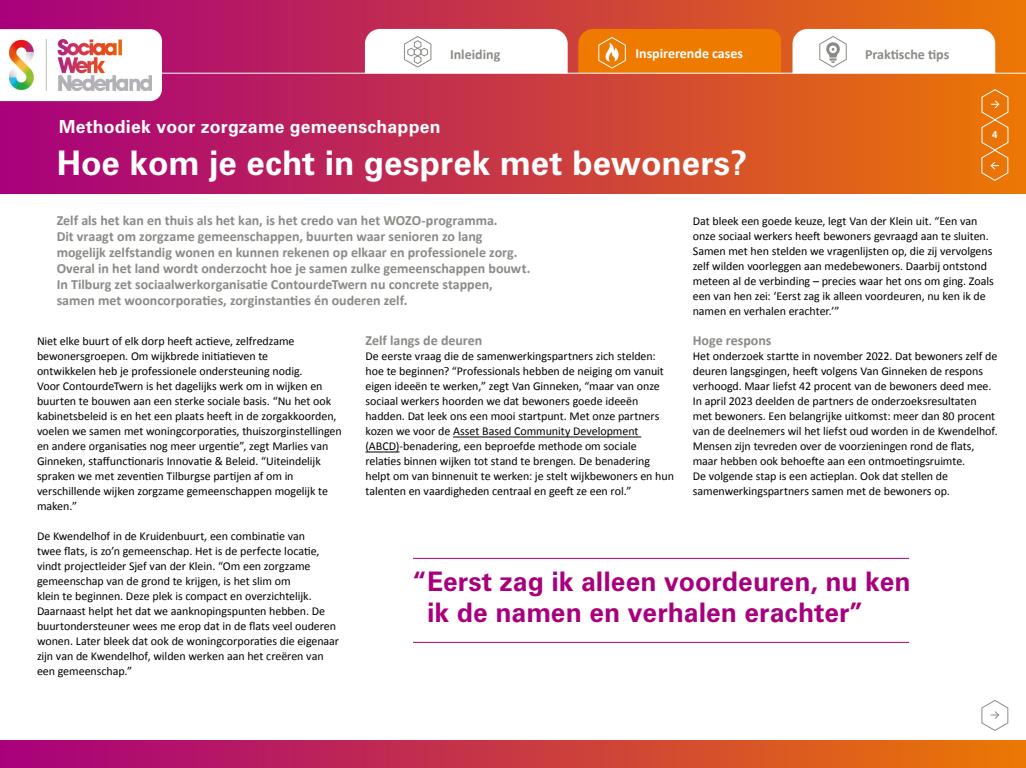
<style>
.page{position:relative;width:1026px;height:768px;background:#fff}
.page>*{position:absolute;margin:0;border:0;box-sizing:border-box;transform-origin:0 0}
.kop{font:700 34px "Zurich BT";color:#fff}
.quote_groot{font:700 27px/31px "Zurich BT";color:#a8007d}
.Bovenkopje{font:700 18px "Zurich BT";letter-spacing:.01em;color:#fff}
.Lead{font:700 14px/16px "Calibri";letter-spacing:-.005em;color:#8a8b86}
.tk{font:700 14px "Calibri";color:#8a8b86}
.Streamer_paars{font:700 14px "Calibri";color:#8a8b86}
.Streamer_paars-2{font:700 14px "Calibri";color:#fff}
.plat_calibri{font:12px/15px "Calibri";letter-spacing:-.005em;color:#000}
.t1{font:700 9.9px "Zurich BT";color:#fff}
</style>
<div class="page">
<div style="left:0;top:0;width:1026px;height:193px;background:linear-gradient(to right,#a70080,#eb7606)"></div>
<hr style="left:453px;top:437px;width:188px;height:1px;background:#000">
<hr style="left:365px;top:452px;width:34px;height:1px;background:#000">
<div style="left:0;top:740px;width:1026px;height:28px;background:linear-gradient(to right,#a7007f,#eb7605)"></div>
<svg style="left:981px;top:700px;width:28px;height:31px"></svg>
<hr style="left:413px;top:558px;width:496px;height:1px;background:#a8007d">
<hr style="left:413px;top:642px;width:496px;height:1px;background:#a8007d">
<svg style="left:981px;top:89px;width:28px;height:92px;background:#ec8424"></svg>
<svg style="left:578px;top:29px;width:203px;height:44px;background:#ee7e08"></svg>
<svg style="left:365px;top:29px;width:203px;height:44px"></svg>
<svg style="left:793px;top:29px;width:202px;height:44px"></svg>
<hr style="left:0;top:73px;width:1026px;height:1px;background:#fff">
<img style="left:0;top:29px;width:162px;height:72px">
<p class="Streamer_paars" style="left:450px;top:45px;width:52px">Inleiding</p>
<p class="Streamer_paars-2" style="left:635px;top:45px;width:109px">Inspirerende cases</p>
<p class="Streamer_paars" style="left:865px;top:46px;width:86px">Praktische tips</p>
<p class="Bovenkopje" style="left:59px;top:116px;width:383px">Methodiek voor zorgzame gemeenschappen</p>
<p class="kop" style="left:57px;top:142px;width:692px">Hoe kom je echt in gesprek met bewoners?</p>
<p class="t1" style="left:992px;top:128px;width:7px">4</p>
<p class="Lead" style="left:57px;top:212px;width:475px">Zelf als het kan en thuis als het kan, is het credo van het WOZO-programma.<br>Dit vraagt om zorgzame gemeenschappen, buurten waar senioren zo lang mogelijk zelfstandig wonen en kunnen rekenen op elkaar en professionele zorg.<br>Overal in het land wordt onderzocht hoe je samen zulke gemeenschappen bouwt.<br>In Tilburg zet sociaalwerkorganisatie ContourdeTwern nu concrete stappen, samen met wooncorporaties, zorginstanties én ouderen zelf.</p>
<p class="plat_calibri" style="left:693px;top:213px;width:302px">Dat bleek een goede keuze, legt Van der Klein uit. “Een van onze sociaal werkers heeft bewoners gevraagd aan te sluiten.<br>Samen met hen stelden we vragenlijsten op, die zij vervolgens zelf wilden voorleggen aan medebewoners. Daarbij ontstond meteen al de verbinding – precies waar het ons om ging. Zoals een van hen zei: ‘Eerst zag ik alleen voordeuren, nu ken ik de namen en verhalen erachter.’”</p>
<p class="tk" style="left:693px;top:332px;width:80px">Hoge respons</p>
<p class="plat_calibri" style="left:693px;top:348px;width:306px">Het onderzoek startte in november 2022. Dat bewoners zelf de deuren langsgingen, heeft volgens Van Ginneken de respons verhoogd. Maar liefst 42 procent van de bewoners deed mee.<br>In april 2023 deelden de partners de onderzoeksresultaten met bewoners. Een belangrijke uitkomst: meer dan 80 procent van de deelnemers wil het liefst oud worden in de Kwendelhof.<br>Mensen zijn tevreden over de voorzieningen rond de flats, maar hebben ook behoefte aan een ontmoetingsruimte.<br>De volgende stap is een actieplan. Ook dat stellen de samenwerkingspartners samen met de bewoners op.</p>
<p class="tk" style="left:365px;top:332px;width:118px">Zelf langs de deuren</p>
<p class="plat_calibri" style="left:365px;top:348px;width:310px">De eerste vraag die de samenwerkingspartners zich stelden: hoe te beginnen? “Professionals hebben de neiging om vanuit eigen ideeën te werken,” zegt Van Ginneken, “maar van onze sociaal werkers hoorden we dat bewoners goede ideeën hadden. Dat leek ons een mooi startpunt. Met onze partners kozen we voor de Asset Based Community Development (ABCD)-benadering, een beproefde methode om sociale relaties binnen wijken tot stand te brengen. De benadering helpt om van binnenuit te werken: je stelt wijkbewoners en hun talenten en vaardigheden centraal en geeft ze een rol.”</p>
<p class="plat_calibri" style="left:37px;top:333px;width:306px">Niet elke buurt of elk dorp heeft actieve, zelfredzame bewonersgroepen. Om wijkbrede initiatieven te<br>ontwikkelen heb je professionele ondersteuning nodig.<br>Voor ContourdeTwern is het dagelijks werk om in wijken en buurten te bouwen aan een sterke sociale basis. “Nu het ook kabinetsbeleid is en het een plaats heeft in de zorgakkoorden, voelen we samen met woningcorporaties, thuiszorginstellingen en andere organisaties nog meer urgentie”, zegt Marlies van Ginneken, staffunctionaris Innovatie &amp; Beleid. “Uiteindelijk spraken we met zeventien Tilburgse partijen af om in verschillende wijken zorgzame gemeenschappen mogelijk te maken.”</p>
<p class="plat_calibri" style="left:37px;top:528px;width:304px">De Kwendelhof in de Kruidenbuurt, een combinatie van<br>twee flats, is zo’n gemeenschap. Het is de perfecte locatie, vindt projectleider Sjef van der Klein. “Om een zorgzame gemeenschap van de grond te krijgen, is het slim om<br>klein te beginnen. Deze plek is compact en overzichtelijk.<br>Daarnaast helpt het dat we aanknopingspunten hebben. De buurtondersteuner wees me erop dat in de flats veel ouderen wonen. Later bleek dat ook de woningcorporaties die eigenaar zijn van de Kwendelhof, wilden werken aan het creëren van een gemeenschap.”</p>
<p class="quote_groot" style="left:427px;top:565px;width:485px;text-indent:-14px">“Eerst zag ik alleen voordeuren, nu ken ik de namen en verhalen erachter”</p>
</div>
